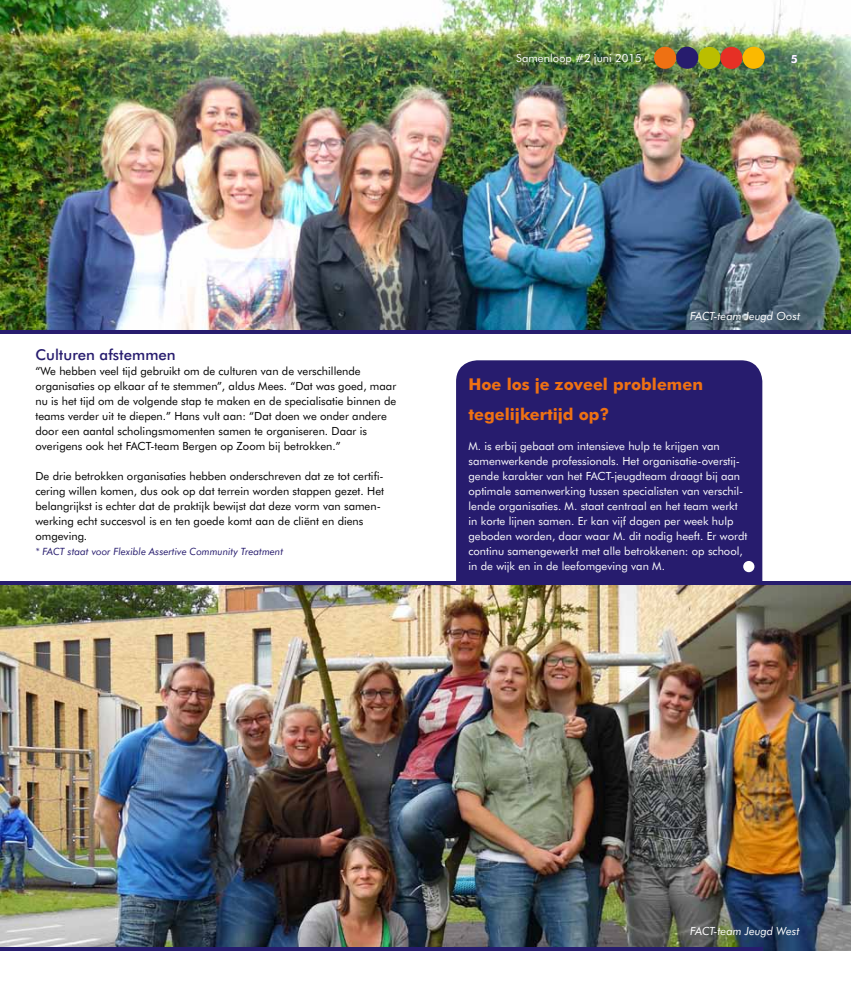
<style>
.page{position:relative;width:851px;height:993px;background:#fff}
.page>*{position:absolute;margin:0;border:0;box-sizing:border-box;transform-origin:0 0}
.t1{font:700 16.25px/30px "Futura BT";color:#ee7113}
.t2{font:500 15px "Futura BT";color:#271c6e}
.t3{font:11.25px/15px "Futura BT";color:#000}
.t4{font:11.25px/15px "Futura BT";color:#fff}
.t5{font:italic 11.25px "Futura BT";color:#fff}
.t6{font:700 11.25px "Futura BT";color:#fff}
.t7{font:italic 10px "Futura BT";color:#271c6e}
</style>
<div class="page">
<img style="left:0;top:0;width:850px;height:330px">
<div style="left:698px;top:47px;width:22px;height:22px;background:#bbbe00;border-radius:50%"></div>
<div style="left:720px;top:47px;width:22px;height:22px;background:#e63025;border-radius:50%"></div>
<div style="left:742px;top:47px;width:22px;height:22px;background:#fbb900;border-radius:50%"></div>
<div style="left:676px;top:47px;width:22px;height:22px;background:#271c6e;border-radius:50%"></div>
<div style="left:654px;top:47px;width:22px;height:22px;background:#ee7113;border-radius:50%"></div>
<img style="left:0;top:584px;width:850px;height:366px">
<div style="left:456px;top:360px;width:306px;height:221px;background:#271c6e"></div>
<svg style="left:0;top:946px;width:762px;height:4px;fill:#271c6e"></svg>
<div style="left:743px;top:560px;width:11px;height:12px;background:#fff;border-radius:50%"></div>
<hr style="left:0;top:581px;width:850px;height:3px;background:#271c6e">
<hr style="left:0;top:330px;width:850px;height:4px;background:#271c6e">
<p class="t4" style="left:516px;top:51px;width:127px">Samenloop #2 juni 2015</p>
<p class="t6" style="left:790px;top:52px;width:9px">5</p>
<h2 class="t2" style="left:35px;top:346px;width:142px">Culturen afstemmen</h2>
<p class="t3" style="left:35px;top:363px;width:362px">“We hebben veel tijd gebruikt om de culturen van de verschillende organisaties op elkaar af te stemmen”, aldus Mees. “Dat was goed, maar nu is het tijd om de volgende stap te maken en de specialisatie binnen de teams verder uit te diepen.” Hans vult aan: “Dat doen we onder andere door een aantal scholingsmomenten samen te organiseren. Daar is overigens ook het FACT-team Bergen op Zoom bij betrokken.”</p>
<p class="t3" style="left:35px;top:468px;width:350px">De drie betrokken organisaties hebben onderschreven dat ze tot certifi&shy;cering willen komen, dus ook op dat terrein worden stappen gezet. Het belangrijkst is echter dat de praktijk bewijst dat deze vorm van samen&shy;werking echt succesvol is en ten goede komt aan de cliënt en diens omgeving.</p>
<p class="t7" style="left:35px;top:545px;width:249px">* FACT staat voor Flexible Assertive Community Treatment</p>
<p class="t5" style="left:690px;top:309px;width:111px">FACT-team Jeugd Oost</p>
<h1 class="t1" style="left:468px;top:369px;width:236px">Hoe los je zoveel problemen tegelijkertijd op?</h1>
<p class="t4" style="left:468px;top:438px;width:280px">M. is erbij gebaat om intensieve hulp te krijgen van samenwerkende professionals. Het organisatie-overstij&shy;gende karakter van het FACT-jeugdteam draagt bij aan optimale samenwerking tussen specialisten van verschil&shy;lende organisaties. M. staat centraal en het team werkt in korte lijnen samen. Er kan vijf dagen per week hulp geboden worden, daar waar M. dit nodig heeft. Er wordt continu samengewerkt met alle betrokkenen: op school, in de wijk en in de leefomgeving van M.</p>
<p class="t5" style="left:690px;top:923px;width:111px">FACT-team Jeugd West</p>
</div>
